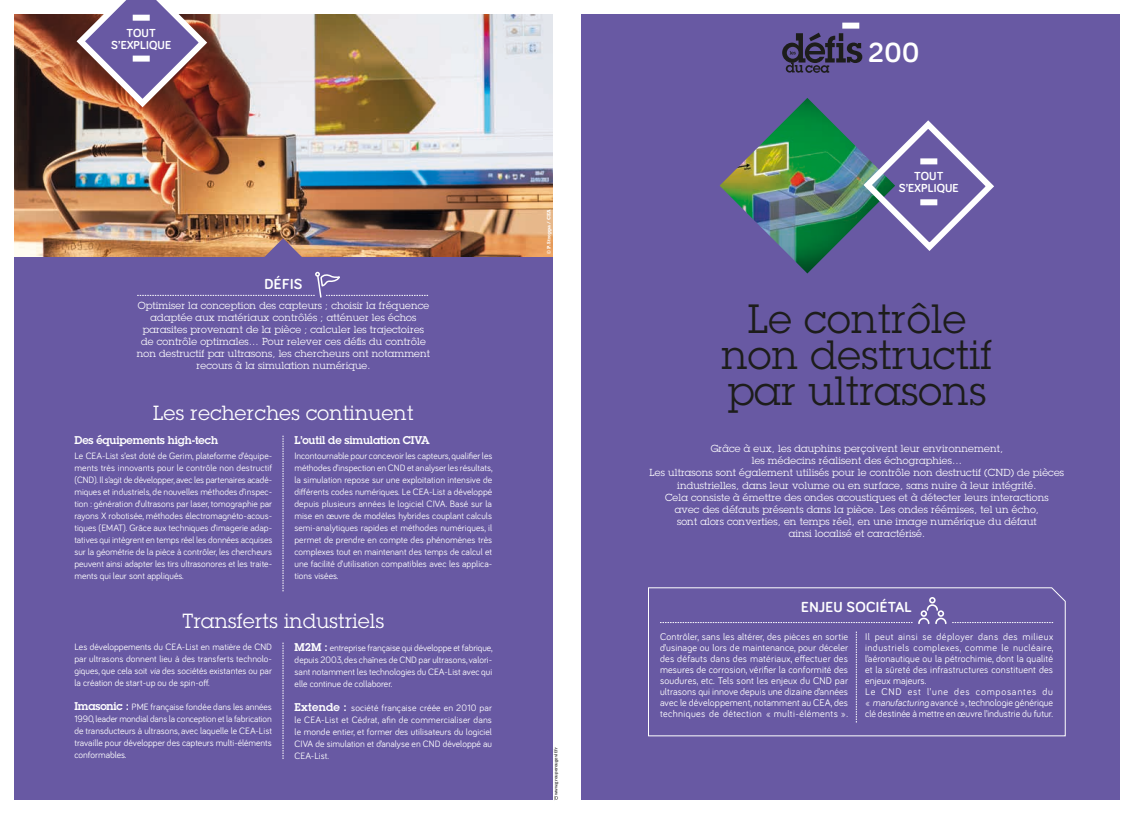
<style>
.page{position:relative;width:1134px;height:814px;background:#fff}
.page>*{position:absolute;margin:0;border:0;box-sizing:border-box;transform-origin:0 0}
.t1{font:40px/36px "Lubalin Graph Std";letter-spacing:.02em;color:#1d1d1b;text-align:center}
.t2{font:700 28.4px "Bariol";color:#fff}
.t3{font:20.1px "Lubalin Graph Std";letter-spacing:.02em;color:#fff}
.t4{font:700 15px "Bariol";letter-spacing:.02em;color:#fff}
.t5{font:700 12px/12px "Bariol";letter-spacing:.01em;color:#fff;text-align:center}
.t6{font:600 11px "Lubalin Graph Std";letter-spacing:-.01em;color:#fff}
.t7{font:10px/12px "Lubalin Graph Std";letter-spacing:.02em;color:#fff;text-align:center}
.t8{font:10px/11px "Bariol";letter-spacing:.015em;color:#fff;text-align:justify}
.t9{font:9.5px/12px "Bariol";color:#fff;text-align:justify}
.t10{font:700 5px "Rockwell";color:#fff}
.t11{font:900 4.5px "Lato";color:#575756}
.s1{font-style:italic}
.s2{font-family:"Lubalin Graph Std";font-weight:600;font-size:11px}
</style>
<div class="page">
<div style="left:581px;top:14px;width:539px;height:785px;background:#6859a3"></div>
<img style="left:719px;top:98px;width:140px;height:175px">
<svg style="left:648px;top:587px;width:418px;height:149px"></svg>
<svg style="left:660px;top:622px;width:252px;height:1px"></svg>
<svg style="left:952px;top:622px;width:101px;height:1px"></svg>
<svg style="left:856px;top:631px;width:1px;height:91px"></svg>
<svg style="left:859px;top:120px;width:135px;height:131px"></svg>
<div style="left:920px;top:199px;width:17px;height:6px;background:#fff"></div>
<div style="left:920px;top:158px;width:17px;height:6px;background:#fff"></div>
<svg style="left:782px;top:33px;width:80px;height:40px"></svg>
<div style="left:842px;top:23px;width:17px;height:6px;background:#fff"></div>
<svg style="left:918px;top:597px;width:28px;height:27px"></svg>
<div style="left:14px;top:234px;width:539px;height:565px;background:#6859a3"></div>
<img style="left:14px;top:14px;width:539px;height:243px">
<img style="left:72px;top:0;width:139px;height:112px">
<div style="left:133px;top:56px;width:17px;height:6px;background:#fff"></div>
<div style="left:133px;top:15px;width:17px;height:6px;background:#fff"></div>
<svg style="left:137px;top:238px;width:291px;height:60px"></svg>
<svg style="left:283px;top:435px;width:1px;height:156px"></svg>
<svg style="left:283px;top:642px;width:1px;height:117px"></svg>
<svg style="left:554px;top:795px;width:4px;height:5px"></svg>
<p class="t5" style="left:111px;top:26px;width:62px">TOUT<br>S’EXPLIQUE</p>
<h3 class="t4" style="left:265px;top:273px;width:39px">DÉFIS</h3>
<p class="t7" style="left:137px;top:299px;width:295px">Optimiser la conception des capteurs ; choisir la fréquence adaptée aux matériaux contrôlés ; atténuer les échos parasites provenant de la pièce ; calculer les trajectoires de contrôle optimales… Pour relever ces défis du contrôle non destructif par ultrasons, les chercheurs ont notamment recours à la simulation numérique.</p>
<h3 class="t3" style="left:153px;top:400px;width:262px">Les recherches continuent</h3>
<p class="t6" style="left:74px;top:432px;width:145px">Des équipements high-tech</p>
<p class="t9" style="left:74px;top:449px;width:199px">Le CEA-List s’est doté de Gerim, plateforme d’équipe&shy;ments très innovants pour le contrôle non destructif (CND). Il s’agit de développer, avec les partenaires acadé&shy;miques et industriels, de nouvelles méthodes d’inspec&shy;tion : génération d’ultrasons par laser, tomographie par rayons X robotisée, méthodes électromagnéto-acous&shy;tiques (EMAT). Grâce aux techniques d’imagerie adap&shy;tatives qui intègrent en temps réel les données acquises sur la géométrie de la pièce à contrôler, les chercheurs peuvent ainsi adapter les tirs ultrasonores et les traite&shy;ments qui leur sont appliqués.</p>
<p class="t6" style="left:294px;top:432px;width:137px">L’outil de simulation CIVA</p>
<p class="t9" style="left:294px;top:449px;width:200px">Incontournable pour concevoir les capteurs, qualifier les méthodes d’inspection en CND et analyser les résultats, la simulation repose sur une exploitation intensive de différents codes numériques. Le CEA-List a développé depuis plusieurs années le logiciel CIVA. Basé sur la mise en œuvre de modèles hybrides couplant calculs semi-analytiques rapides et méthodes numériques, il permet de prendre en compte des phénomènes très complexes tout en maintenant des temps de calcul et une facilité d’utilisation compatibles avec les applica&shy;tions visées.</p>
<h3 class="t3" style="left:182px;top:607px;width:203px">Transferts industriels</h3>
<p class="t9" style="left:74px;top:640px;width:199px">Les développements du CEA-List en matière de CND par ultrasons donnent lieu à des transferts technolo&shy;giques, que cela soit <span class="s1">via</span> des sociétés existantes ou par la création de start-up ou de spin-off.</p>
<p class="t9" style="left:74px;top:700px;width:199px"><span class="s2">Imasonic :</span> PME française fondée dans les années 1990, leader mondial dans la conception et la fabrication de transducteurs à ultrasons, avec laquelle le CEA-List travaille pour développer des capteurs multi-éléments conformables.</p>
<p class="t9" style="left:295px;top:641px;width:199px"><span class="s2">M2M :</span> entreprise française qui développe et fabrique, depuis 2003, des chaînes de CND par ultrasons, valori&shy;sant notamment les technologies du CEA-List avec qui elle continue de collaborer.</p>
<p class="t9" style="left:295px;top:701px;width:199px"><span class="s2">Extende :</span> société française créée en 2010 par le CEA-List et Cédrat, afin de commercialiser dans le monde entier, et former des utilisateurs du logiciel CIVA de simulation et d’analyse en CND développé au CEA-List.</p>
<p class="t10" style="left:546px;top:254px;width:46px;rotate:-90deg">© P. Stroppa / CEA</p>
<p class="t11" style="left:553px;top:795px;width:49px;rotate:-90deg">www.grouperougevif.fr</p>
<h2 class="t2" style="left:868px;top:33px;width:53px">200</h2>
<p class="t5" style="left:899px;top:170px;width:62px">TOUT<br>S’EXPLIQUE</p>
<h1 class="t1" style="left:721px;top:300px;width:272px">Le contrôle non destructif par ultrasons</h1>
<p class="t7" style="left:650px;top:443px;width:416px">Grâce à eux, les dauphins perçoivent leur environnement,<br>les médecins réalisent des échographies…<br>Les ultrasons sont également utilisés pour le contrôle non destructif (CND) de pièces industrielles, dans leur volume ou en surface, sans nuire à leur intégrité.<br>Cela consiste à émettre des ondes acoustiques et à détecter leurs interactions<br>avec des défauts présents dans la pièce. Les ondes réémises, tel un écho,<br>sont alors converties, en temps réel, en une image numérique du défaut<br>ainsi localisé et caractérisé.</p>
<h3 class="t4" style="left:801px;top:597px;width:112px">ENJEU SOCIÉTAL</h3>
<p class="t8" style="left:660px;top:631px;width:190px">Contrôler, sans les altérer, des pièces en sortie d’usinage ou lors de maintenance, pour déceler des défauts dans des matériaux, effectuer des mesures de corrosion, vérifier la conformité des soudures, etc. Tels sont les enjeux du CND par ultrasons qui innove depuis une dizaine d’années avec le développement, notamment au CEA, des techniques de détection « multi-éléments ».</p>
<p class="t8" style="left:865px;top:631px;width:190px;text-align:left">Il peut ainsi se déployer dans des milieux industriels complexes, comme le nucléaire, l’aéronautique ou la pétrochimie, dont la qualité et la sûreté des infrastructures constituent des enjeux majeurs.<br>Le CND est l’une des composantes du « <span class="s1">manufacturing</span> avancé », technologie générique clé destinée à mettre en œuvre l’industrie du futur.</p>
</div>
